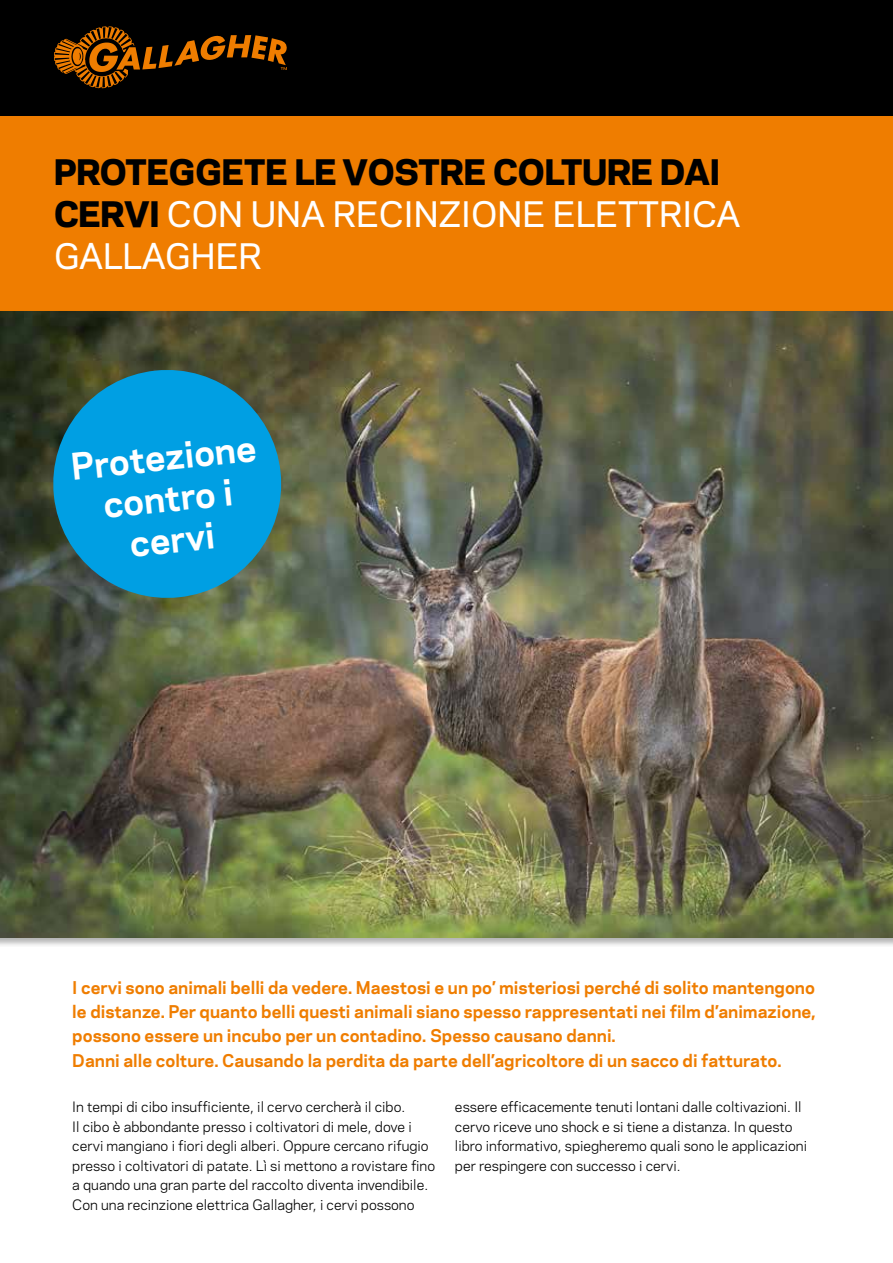
<style>
.page{position:relative;width:893px;height:1263px;background:#fff}
.page>*{position:absolute;margin:0;border:0;box-sizing:border-box;transform-origin:0 0}
.t1{font:700 34.5px/41.4px "Galaxie Polaris";color:#fff;text-align:center}
.t2{font:500 33px/42px "Galaxie Polaris";color:#fff}
.t3{font:700 16.5px/24px "Galaxie Polaris";color:#ef7d00}
.t4{font:13.5px/19.5px "Galaxie Polaris";color:#000}
.s1{font-weight:800;color:#000}
</style>
<div class="page">
<div style="left:0;top:116px;width:893px;height:195px;background:#ef7d00"></div>
<div style="left:0;top:0;width:893px;height:116px;background:#000"></div>
<svg style="left:54px;top:26px;width:233px;height:62px"></svg>
<img style="left:0;top:311px;width:893px;height:626px">
<svg style="left:47px;top:364px;width:240px;height:240px;background:#1789b1"></svg>
<h2 class="t2" style="left:54px;top:150px;width:688px"><span class="s1">PROTEGGETE LE VOSTRE COLTURE DAI<br>CERVI</span> CON UNA RECINZIONE ELETTRICA<br>GALLAGHER</h2>
<h1 class="t1" style="left:69px;top:444px;width:187px;rotate:-6deg">Protezione contro i cervi</h1>
<p class="t3" style="left:72px;top:975px;width:745px">I cervi sono animali belli da vedere. Maestosi e un po’ misteriosi perché di solito mantengono le distanze. Per quanto belli questi animali siano spesso rappresentati nei film d’animazione, possono essere un incubo per un contadino. Spesso causano danni.<br>Danni alle colture. Causando la perdita da parte dell’agricoltore di un sacco di fatturato.</p>
<p class="t4" style="left:72px;top:1096px;width:364px">In tempi di cibo insufficiente, il cervo cercherà il cibo.<br>Il cibo è abbondante presso i coltivatori di mele, dove i cervi mangiano i fiori degli alberi. Oppure cercano rifugio presso i coltivatori di patate. Lì si mettono a rovistare fino a quando una gran parte del raccolto diventa invendibile.<br>Con una recinzione elettrica Gallagher, i cervi possono</p>
<p class="t4" style="left:455px;top:1096px;width:354px">essere efficacemente tenuti lontani dalle coltivazioni. Il cervo riceve uno shock e si tiene a distanza. In questo libro informativo, spiegheremo quali sono le applicazioni per respingere con successo i cervi.</p>
</div>
